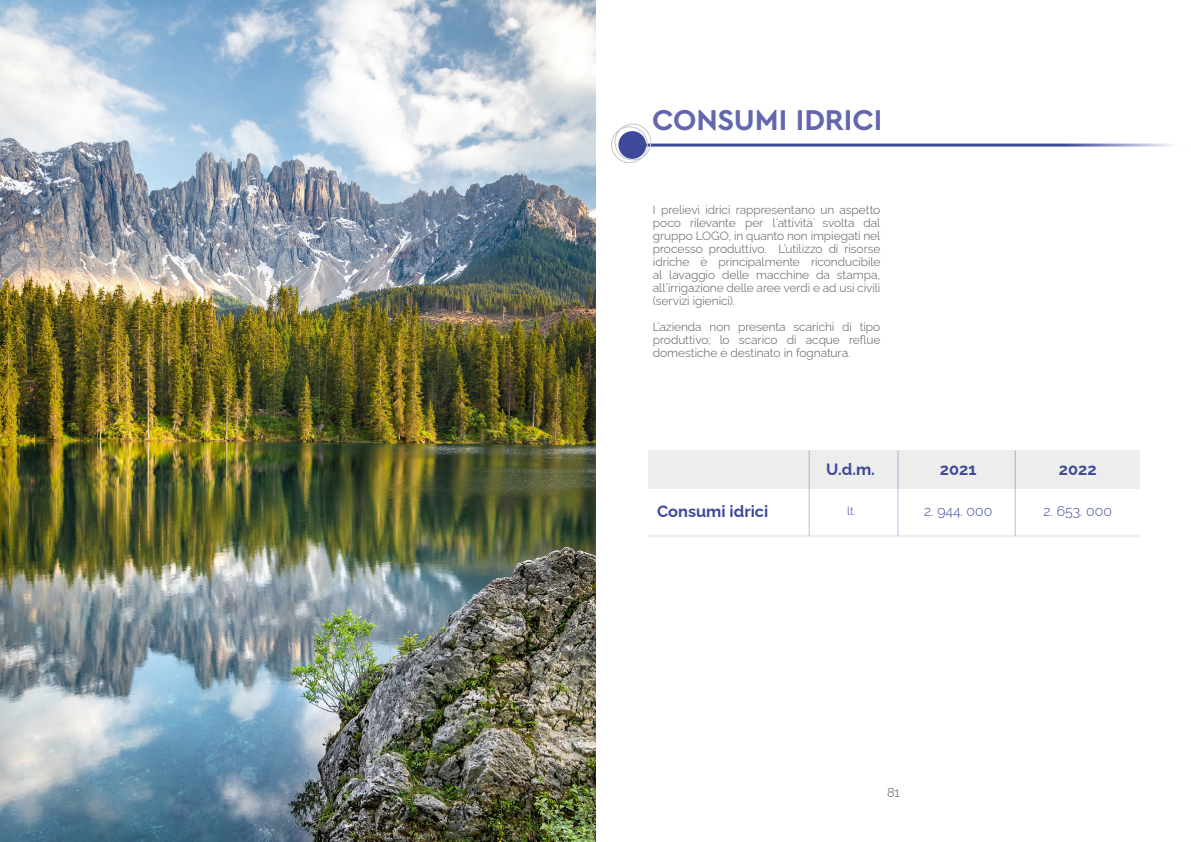
<style>
.page{position:relative;width:1191px;height:842px;background:#fff}
.page>*{position:absolute;margin:0;border:0;box-sizing:border-box;transform-origin:0 0}
.t1{font:700 30px "Cera Basic";letter-spacing:-.005em;color:#6367ad}
.t2{font:700 16.4px "Raleway";color:#3e4a9a}
.t3{font:300 14px "Raleway";color:#3e4a9a}
.t4{font:300 13px "Raleway";color:#575756}
.t5{font:300 12px/13px "Raleway";letter-spacing:-.005em;color:#575756;text-align:justify}
.t6{font:300 11.7px "Raleway";color:#3e4a9a}
</style>
<div class="page">
<hr style="left:633px;top:144px;width:558px;height:3px;background:#3e4999">
<svg style="left:611px;top:123px;width:43px;height:40px"></svg>
<img style="left:0;top:0;width:595px;height:842px">
<div style="left:648px;top:450px;width:491px;height:39px;background:#ededed"></div>
<hr style="left:808px;top:451px;width:1px;height:85px;background:#3e4a9a">
<hr style="left:897px;top:451px;width:1px;height:85px;background:#3e4a9a">
<hr style="left:1014px;top:450px;width:2px;height:86px;background:#3e4a9a">
<hr style="left:648px;top:535px;width:491px;height:2px;background:#c7c6c6">
<h1 class="t1" style="left:652px;top:103px;width:232px">CONSUMI IDRICI</h1>
<p class="t5" style="left:653px;top:202px;width:229px">I prelievi idrici rappresentano un aspetto poco rilevante per l’attività̀ svolta dal gruppo LOGO, in quanto non impiegati nel processo produttivo. L’utilizzo di risorse idriche è principalmente riconducibile al lavaggio delle macchine da stampa, all’irrigazione delle aree verdi e ad usi civili (servizi igienici).</p>
<p class="t5" style="left:653px;top:319px;width:229px">L’azienda non presenta scarichi di tipo produttivo; lo scarico di acque reflue domestiche è destinato in fognatura.</p>
<h2 class="t2" style="left:826px;top:456px;width:50px">U.d.m.</h2>
<p class="t6" style="left:847px;top:501px;width:8px">lt</p>
<h2 class="t2" style="left:940px;top:456px;width:38px">2021</h2>
<h2 class="t2" style="left:1058px;top:456px;width:39px">2022</h2>
<p class="t3" style="left:924px;top:500px;width:70px">2. 944. 000</p>
<h2 class="t2" style="left:657px;top:498px;width:113px">Consumi idrici</h2>
<p class="t3" style="left:1043px;top:500px;width:70px">2. 653. 000</p>
<p class="t4" style="left:887px;top:782px;width:14px">81</p>
</div>
